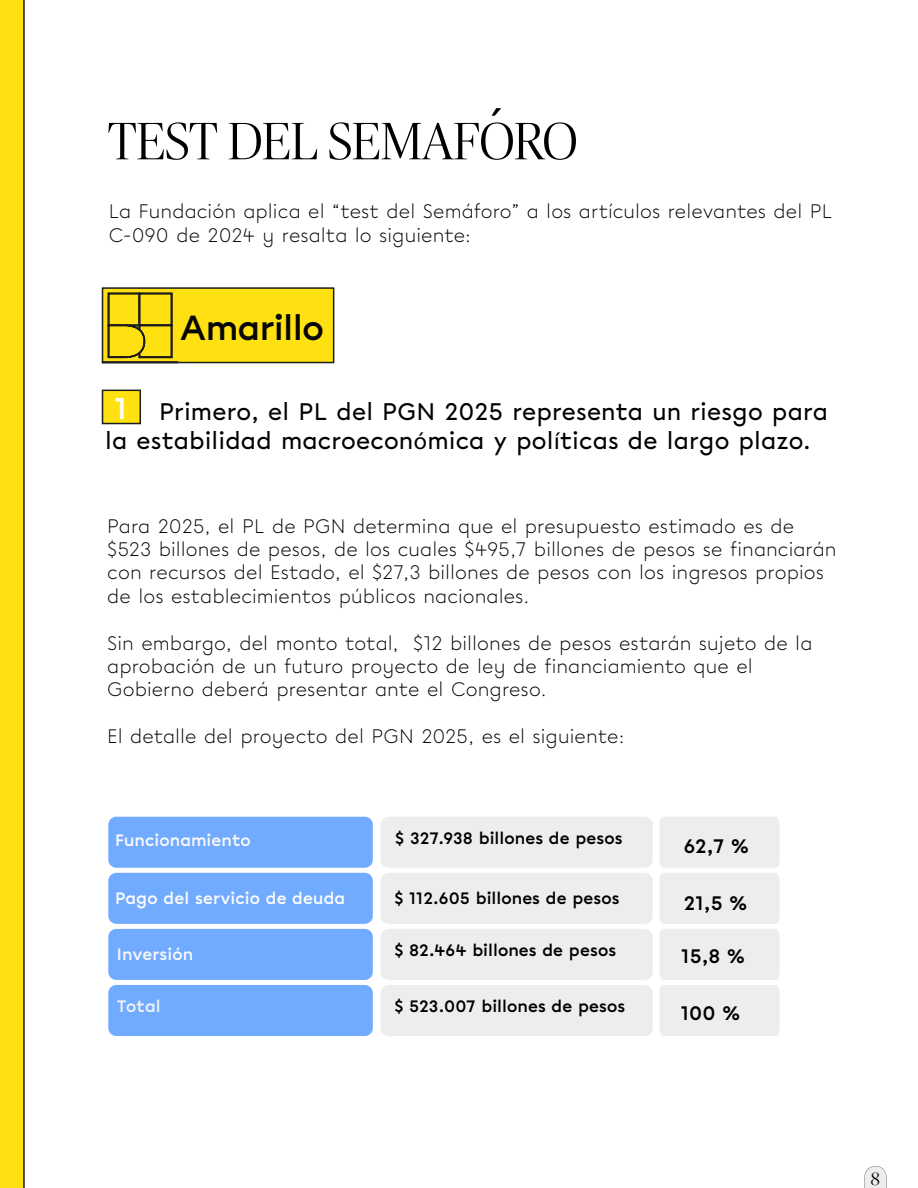
<style>
.page{position:relative;width:918px;height:1188px;background:#fff}
.page>*{position:absolute;margin:0;border:0;box-sizing:border-box;transform-origin:0 0}
.t1{font:300 52.5px "Publico Banner Web";letter-spacing:-.005em;color:#000}
.t2{font:52.5px "Myriad Pro";color:#000}
.t3{font:700 34.5px "Chromatica";letter-spacing:-.015em;color:#070707}
.t4{font:700 30px "Chromatica";color:#fff}
.t5{font:500 24px/28.8px "Chromatica";letter-spacing:.005em;color:#000}
.t6{font:300 19.5px/23.4px "Chromatica";letter-spacing:.005em;color:#000}
.t7{font:700 19.5px "Chromatica";letter-spacing:.005em;color:#000}
.t8{font:300 18px "Publico Banner Web";color:#000}
.t9{font:700 16.5px "Chromatica";letter-spacing:.005em;color:#000}
.t10{font:700 16.5px "Chromatica";letter-spacing:.005em;color:#fafbfc}
.t11{font:700 16.5px "Chromatica";letter-spacing:.005em;color:#f9f9f9}
.t12{font:700 16.5px "Chromatica";letter-spacing:.005em;color:#f7f8f9}
.t13{font:700 16.5px "Chromatica";color:#eff1f4}
.s1{font-family:"Myriad Pro";font-weight:400}
</style>
<div class="page">
<div style="left:102px;top:287px;width:232px;height:76px;background:#ffe011;border:2px solid #1d1d1b"></div>
<div style="left:102px;top:361px;width:76px;height:2px;border:2px solid #1d1d1b"></div>
<svg style="left:107px;top:292px;width:66px;height:67px"></svg>
<div style="left:102px;top:390px;width:39px;height:34px;background:#ffe011;border:2px solid #1d1d1b"></div>
<svg style="left:864px;top:1166px;width:23px;height:22px"></svg>
<svg style="left:0;top:0;width:25px;height:1188px;background:#f1d414"></svg>
<div style="left:381px;top:817px;width:272px;height:51px;background:#ededed;border-radius:8px"></div>
<div style="left:108px;top:817px;width:265px;height:51px;background:#71abff;border-radius:8px"></div>
<div style="left:381px;top:873px;width:272px;height:51px;background:#ededed;border-radius:8px"></div>
<div style="left:108px;top:873px;width:265px;height:51px;background:#71abff;border-radius:8px"></div>
<div style="left:381px;top:929px;width:272px;height:51px;background:#ededed;border-radius:8px"></div>
<div style="left:108px;top:929px;width:265px;height:51px;background:#71abff;border-radius:8px"></div>
<svg style="left:659px;top:817px;width:121px;height:219px;background:#eee"></svg>
<div style="left:381px;top:985px;width:272px;height:51px;background:#ededed;border-radius:8px"></div>
<div style="left:108px;top:985px;width:265px;height:51px;background:#71abff;border-radius:8px"></div>
<h1 class="t2" style="left:486px;top:95px;width:17px">´</h1>
<h1 class="t1" style="left:108px;top:120px;width:471px">TEST DEL SEMAFORO</h1>
<p class="t6" style="left:109px;top:200px;width:725px">La Fundación aplica el “test del Semáforo” a los artículos relevantes del PL<br>C-090 de 2024 y resalta lo siguiente:</p>
<h2 class="t3" style="left:180px;top:305px;width:146px">Amarillo</h2>
<h3 class="t4" style="left:114px;top:388px;width:14px">1</h3>
<p class="t5" style="left:105px;top:399px;width:724px;text-indent:54px">Primero, el PL del PGN 2025 representa un riesgo para la estabilidad macroecon<span class="s1">ó</span>mica y pol<span class="s1">í</span>ticas de largo plazo.</p>
<p class="t6" style="left:107px;top:514px;width:731px">Para 2025, el PL de PGN determina que el presupuesto estimado es de $523 billones de pesos, de los cuales $495,7 billones de pesos se financiarán con recursos del Estado, el $27,3 billones de pesos con los ingresos propios de los establecimientos públicos nacionales.</p>
<p class="t6" style="left:107px;top:631px;width:707px">Sin embargo, del monto total, $12 billones de pesos estarán sujeto de la aprobación de un futuro proyecto de ley de financiamiento que el<br>Gobierno deberá presentar ante el Congreso.</p>
<p class="t6" style="left:107px;top:725px;width:519px">El detalle del proyecto del PGN 2025, es el siguiente:</p>
<p class="t11" style="left:115px;top:830px;width:137px">Funcionamiento</p>
<p class="t10" style="left:115px;top:887px;width:232px">Pago del servicio de deuda</p>
<p class="t12" style="left:117px;top:943px;width:78px">Inversión</p>
<p class="t13" style="left:117px;top:995px;width:45px">Total</p>
<p class="t9" style="left:395px;top:828px;width:229px">$ 327.938 billones de pesos</p>
<p class="t9" style="left:394px;top:888px;width:227px">$ 112.605 billones de pesos</p>
<p class="t9" style="left:394px;top:939px;width:223px">$ 82.464 billones de pesos</p>
<p class="t9" style="left:394px;top:995px;width:232px">$ 523.007 billones de pesos</p>
<p class="t7" style="left:684px;top:833px;width:66px">62,7 %</p>
<p class="t7" style="left:684px;top:890px;width:65px">21,5 %</p>
<p class="t7" style="left:681px;top:943px;width:65px">15,8 %</p>
<p class="t7" style="left:681px;top:1001px;width:61px">100 %</p>
<p class="t8" style="left:871px;top:1171px;width:11px">8</p>
</div>
